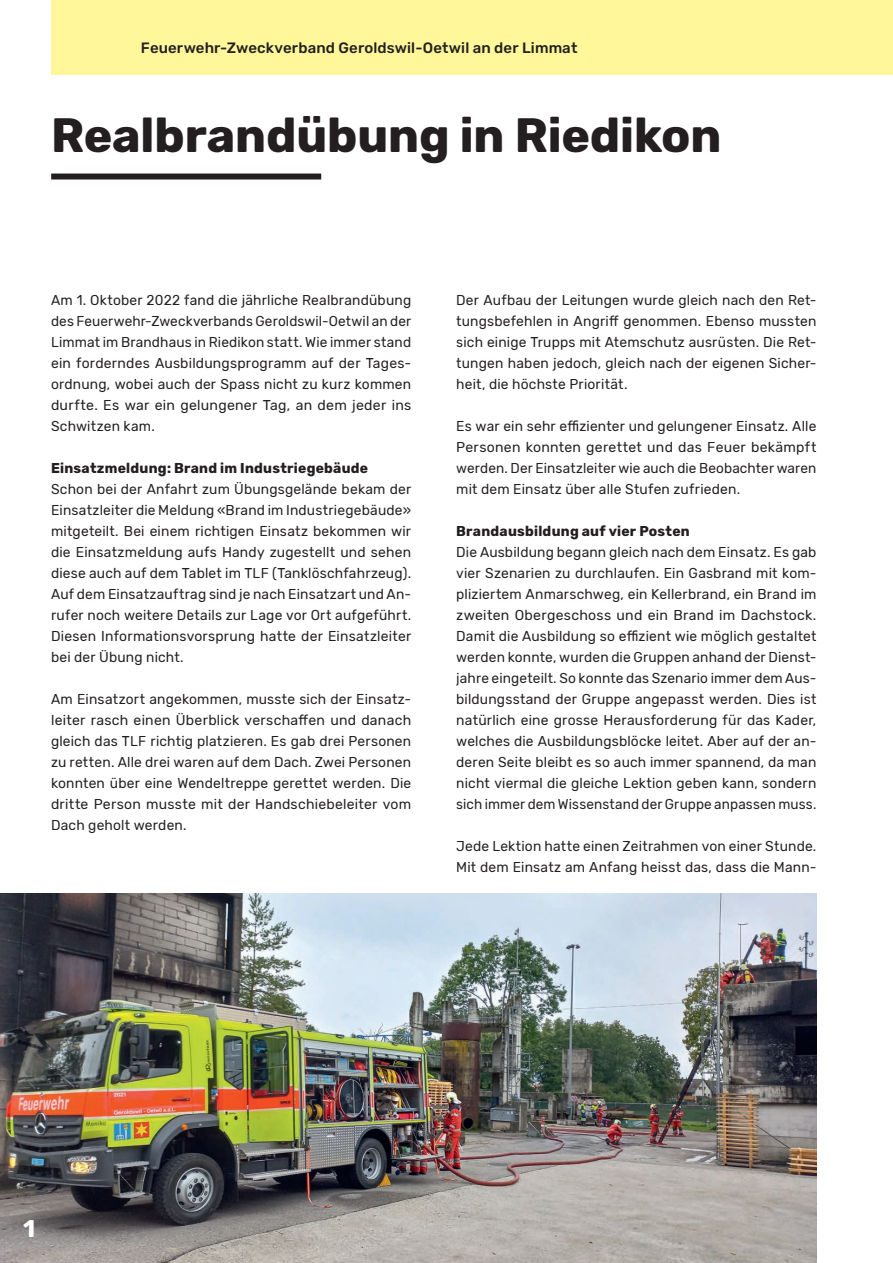
<style>
.page{position:relative;width:893px;height:1263px;background:#fff}
.page>*{position:absolute;margin:0;border:0;box-sizing:border-box;transform-origin:0 0}
.t1{font:700 48px "Rubik";letter-spacing:-.005em;color:#231f20}
.t2{font:700 24px "Rubik";color:#fff}
.t3{font:500 15px "Rubik";letter-spacing:.01em;color:#231f20}
.t4{font:14.25px/21px "Rubik";letter-spacing:.015em;color:#231f20;text-align:justify}
.t5{font:700 14.25px "Rubik";letter-spacing:.02em;color:#231f20}
</style>
<div class="page">
<div style="left:51px;top:174px;width:270px;height:6px;background:#231f20"></div>
<div style="left:51px;top:0;width:842px;height:74px;background:#fff79a"></div>
<img style="left:0;top:893px;width:816px;height:370px">
<p class="t3" style="left:141px;top:39px;width:438px">Feuerwehr-Zweckverband Geroldswil-Oetwil an der Limmat</p>
<h1 class="t1" style="left:51px;top:108px;width:672px">Realbrandübung in Riedikon</h1>
<p class="t4" style="left:51px;top:290px;width:362px">Am 1. Oktober 2022 fand die jährliche Realbrandübung des Feuerwehr-Zweckverbands Geroldswil-Oetwil an der Limmat im Brandhaus in Riedikon statt. Wie immer stand ein forderndes Ausbildungsprogramm auf der Tages&shy;ordnung, wobei auch der Spass nicht zu kurz kommen durfte. Es war ein gelungener Tag, an dem jeder ins Schwitzen kam.</p>
<p class="t5" style="left:51px;top:460px;width:319px">Einsatzmeldung: Brand im Industriegebäude</p>
<p class="t4" style="left:51px;top:479px;width:362px">Schon bei der Anfahrt zum Übungsgelände bekam der Einsatzleiter die Meldung «Brand im Industriegebäude» mitgeteilt. Bei einem richtigen Einsatz bekommen wir die Einsatzmeldung aufs Handy zugestellt und sehen diese auch auf dem Tablet im TLF (Tanklöschfahrzeug).<br>Auf dem Einsatzauftrag sind je nach Einsatzart und An&shy;rufer noch weitere Details zur Lage vor Ort aufgeführt.<br>Diesen Informationsvorsprung hatte der Einsatzleiter bei der Übung nicht.</p>
<p class="t4" style="left:51px;top:689px;width:362px">Am Einsatzort angekommen, musste sich der Einsatz&shy;leiter rasch einen Überblick verschaffen und danach gleich das TLF richtig platzieren. Es gab drei Personen zu retten. Alle drei waren auf dem Dach. Zwei Personen konnten über eine Wendeltreppe gerettet werden. Die dritte Person musste mit der Handschiebeleiter vom Dach geholt werden.</p>
<p class="t4" style="left:456px;top:290px;width:362px">Der Aufbau der Leitungen wurde gleich nach den Ret&shy;tungsbefehlen in Angriff genommen. Ebenso mussten sich einige Trupps mit Atemschutz ausrüsten. Die Ret&shy;tungen haben jedoch, gleich nach der eigenen Sicher&shy;heit, die höchste Priorität.</p>
<p class="t4" style="left:456px;top:416px;width:362px">Es war ein sehr effizienter und gelungener Einsatz. Alle Personen konnten gerettet und das Feuer bekämpft werden. Der Einsatzleiter wie auch die Beobachter waren mit dem Einsatz über alle Stufen zufrieden.</p>
<p class="t5" style="left:456px;top:523px;width:235px">Brandausbildung auf vier Posten</p>
<p class="t4" style="left:456px;top:542px;width:362px">Die Ausbildung begann gleich nach dem Einsatz. Es gab vier Szenarien zu durchlaufen. Ein Gasbrand mit kom&shy;pliziertem Anmarschweg, ein Kellerbrand, ein Brand im zweiten Obergeschoss und ein Brand im Dachstock.<br>Damit die Ausbildung so effizient wie möglich gestaltet werden konnte, wurden die Gruppen anhand der Dienst&shy;jahre eingeteilt. So konnte das Szenario immer dem Aus&shy;bildungsstand der Gruppe angepasst werden. Dies ist natürlich eine grosse Herausforderung für das Kader, welches die Ausbildungsblöcke leitet. Aber auf der an&shy;deren Seite bleibt es so auch immer spannend, da man nicht viermal die gleiche Lektion geben kann, sondern sich immer dem Wissenstand der Gruppe anpassen muss.</p>
<p class="t4" style="left:456px;top:836px;width:362px">Jede Lektion hatte einen Zeitrahmen von einer Stunde.<br>Mit dem Einsatz am Anfang heisst das, dass die Mann-</p>
<h2 class="t2" style="left:23px;top:1215px;width:14px">1</h2>
</div>
